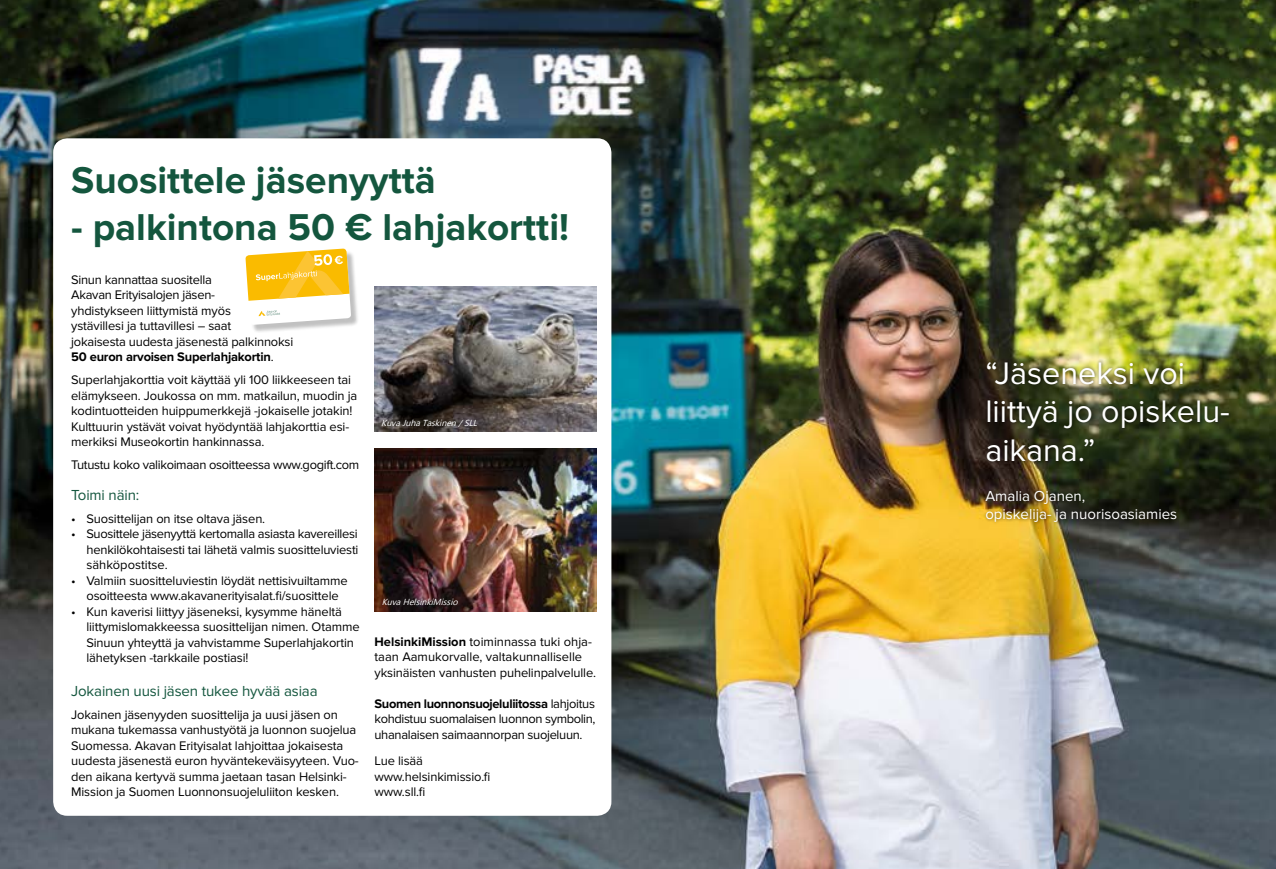
<style>
.page{position:relative;width:1276px;height:869px;background:#fff}
.page>*{position:absolute;margin:0;border:0;box-sizing:border-box;transform-origin:0 0}
.t1{font:700 38.75px "Proxima Nova";color:#14563e}
.t2{font:32.25px/38.8px "Proxima Nova";color:#fff}
.t3{font:15px "Proxima Nova";letter-spacing:-.01em;color:#14563e}
.t4{font:15px/18px "Proxima Nova";color:#fff}
.t5{font:12.88px/15.5px "Proxima Nova";letter-spacing:-.01em;color:#000}
.t6{font:italic 8.75px "Microsoft Tai Le";color:#fff}
.s1{font-weight:700}
</style>
<div class="page">
<img style="left:0;top:0;width:1276px;height:868px">
<div style="left:53px;top:138px;width:558px;height:677px;background:#fff;border-radius:14px"></div>
<img style="left:374px;top:286px;width:222px;height:145px">
<img style="left:374px;top:448px;width:222px;height:163px">
<div style="left:982px;top:359px;width:250px;height:165px;background:#000;opacity:.5"></div>
<div style="left:247px;top:250px;width:113px;height:82px;background:#000;opacity:.25"></div>
<svg style="left:245px;top:248px;width:106px;height:77px"></svg>
<h1 class="t1" style="left:71px;top:157px;width:366px">Suosittele jäsenyyttä</h1>
<h1 class="t1" style="left:71px;top:204px;width:499px">- palkintona 50 € lahjakortti!</h1>
<p class="t5" style="left:71px;top:271px;width:224px">Sinun kannattaa suositella<br>Akavan Erityisalojen jäsen-<br>yhdistykseen liittymistä myös<br>ystävillesi ja tuttavillesi – saat<br>jokaisesta uudesta jäsenestä palkinnoksi <span class="s1">50 euron arvoisen Superlahjakortin</span>.</p>
<p class="t5" style="left:71px;top:372px;width:287px">Superlahjakorttia voit käyttää yli 100 liikkeeseen tai elämykseen. Joukossa on mm. matkailun, muodin ja kodintuotteiden huippumerkkejä -jokaiselle jotakin!<br>Kulttuurin ystävät voivat hyödyntää lahjakorttia esi&shy;merkiksi Museokortin hankinnassa.</p>
<p class="t5" style="left:71px;top:457px;width:290px">Tutustu koko valikoimaan osoitteessa www.gogift.com</p>
<p class="t3" style="left:71px;top:486px;width:70px">Toimi näin:</p>
<p class="t5" style="left:71px;top:510px;width:196px">• Suosittelijan on itse oltava jäsen.</p>
<p class="t5" style="left:86px;top:526px;width:274px;text-align:justify;text-indent:-15px">• Suosittele jäsenyyttä kertomalla asiasta kavereillesi henkilökohtaisesti tai lähetä valmis suositteluviesti sähköpostitse.</p>
<p class="t5" style="left:71px;top:572px;width:278px;text-align:center">• Valmiin suositteluviestin löydät nettisivuiltamme osoitteesta www.akavanerityisalat.fi/suosittele</p>
<p class="t5" style="left:86px;top:603px;width:275px;text-indent:-15px">• Kun kaverisi liittyy jäseneksi, kysymme häneltä liittymislomakkeessa suosittelijan nimen. Otamme Sinuun yhteyttä ja vahvistamme Superlahjakortin lähetyksen -tarkkaile postiasi!</p>
<p class="t3" style="left:71px;top:681px;width:248px">Jokainen uusi jäsen tukee hyvää asiaa</p>
<p class="t5" style="left:71px;top:706px;width:289px">Jokainen jäsenyyden suosittelija ja uusi jäsen on mukana tukemassa vanhustyötä ja luonnon suojelua Suomessa. Akavan Erityisalat lahjoittaa jokaisesta uudesta jäsenestä euron hyväntekeväisyyteen. Vuo&shy;den aikana kertyvä summa jaetaan tasan Helsinki-Mission ja Suomen Luonnonsuojeluliiton kesken.</p>
<p class="t6" style="left:381px;top:417px;width:100px">KuvaJuhaTaskinen/SLL</p>
<p class="t6" style="left:382px;top:596px;width:80px">KuvaHelsinkiMissio</p>
<p class="t5" style="left:374px;top:633px;width:223px"><span class="s1">HelsinkiMission</span> toiminnassa tuki ohja&shy;taan Aamukorvalle, valtakunnalliselle yksinäisten vanhusten puhelinpalvelulle.</p>
<p class="t5" style="left:374px;top:695px;width:222px;text-align:justify"><span class="s1">Suomen luonnonsuojeluliitossa</span> lahjoitus kohdistuu suomalaisen luonnon symbolin, uhanalaisen saimaannorpan suojeluun.</p>
<p class="t5" style="left:374px;top:753px;width:117px">Lue lisää www.helsinkimissio.fi www.sll.fi</p>
<h2 class="t2" style="left:985px;top:354px;width:246px">“Jäseneksi voi liittyä jo opiskelu&shy;aikana.”</h2>
<p class="t4" style="left:985px;top:486px;width:193px">Amalia Ojanen,<br>opiskelija- ja nuorisoasiamies</p>
</div>
